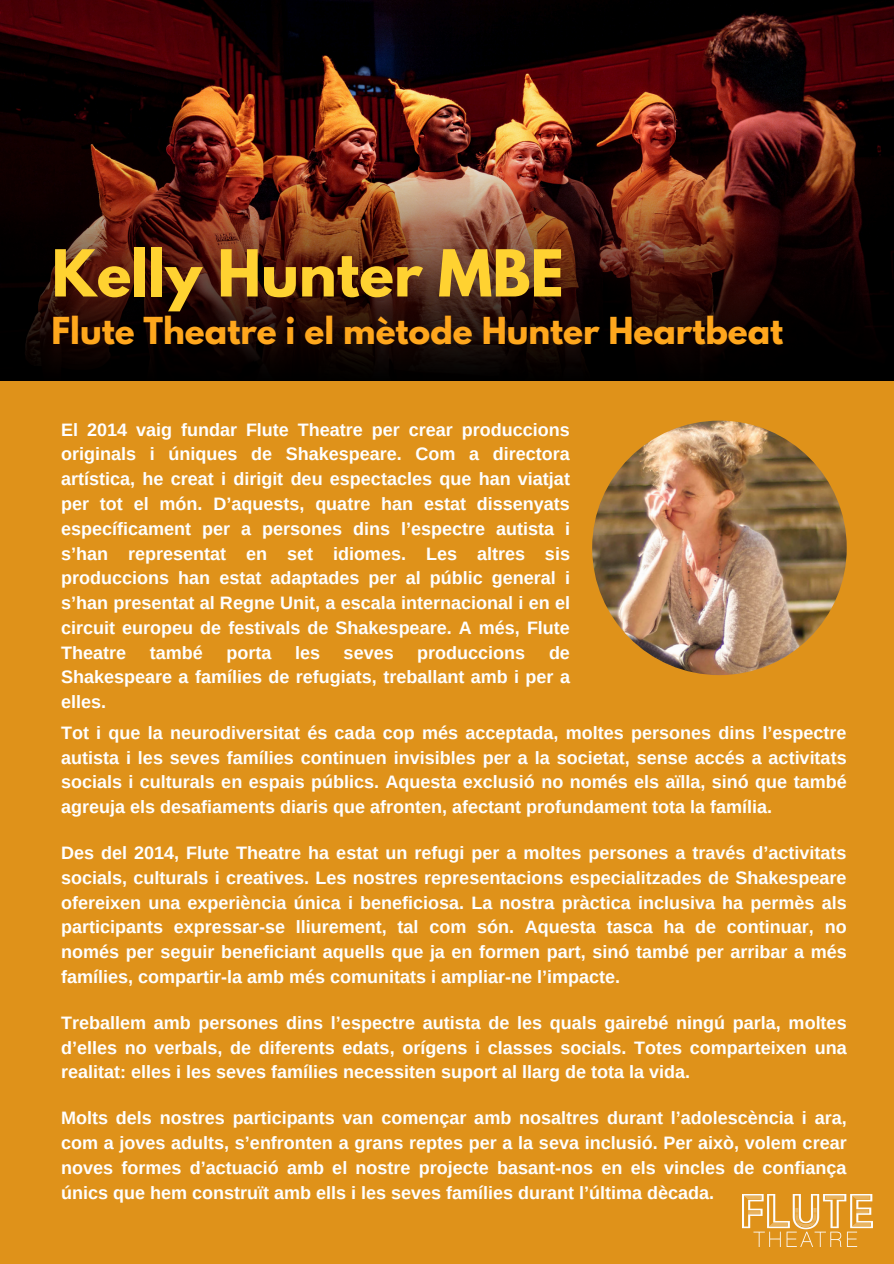
<style>
.page{position:relative;width:894px;height:1264px;background:#fff}
.page>*{position:absolute;margin:0;border:0;box-sizing:border-box;transform-origin:0 0}
.t1{font:700 57.3px "League Spartan";color:#ffd231}
.t2{font:700 32.85px "League Spartan";color:#ffa71d}
.t3{font:700 18px/24.8px "Arimo";color:#fff;text-align:justify}
</style>
<div class="page">
<div style="left:0;top:330px;width:893px;height:933px;background:#df921a"></div>
<img style="left:592px;top:420px;width:254px;height:255px;border-radius:50%">
<img style="left:0;top:0;width:893px;height:381px">
<img style="left:742px;top:1194px;width:130px;height:52px">
<p class="t1" style="left:52px;top:245px;width:513px">Kelly Hunter MBE</p>
<p class="t2" style="left:52px;top:315px;width:733px">Flute Theatre i el mètode Hunter Heartbeat</p>
<p class="t3" style="left:61px;top:417px;width:510px">El 2014 vaig fundar Flute Theatre per crear produccions originals i úniques de Shakespeare. Com a directora artística, he creat i dirigit deu espectacles que han viatjat per tot el món. D’aquests, quatre han estat dissenyats específicament per a persones dins l’espectre autista i s’han representat en set idiomes. Les altres sis produccions han estat adaptades per al públic general i s’han presentat al Regne Unit, a escala internacional i en el circuit europeu de festivals de Shakespeare. A més, Flute Theatre</p>
<p class="t3" style="left:150px;top:640px;width:54px">també</p>
<p class="t3" style="left:226px;top:640px;width:46px">porta</p>
<p class="t3" style="left:295px;top:640px;width:27px">les</p>
<p class="t3" style="left:343px;top:640px;width:52px">seves</p>
<p class="t3" style="left:417px;top:640px;width:109px">produccions</p>
<p class="t3" style="left:61px;top:640px;width:510px;text-indent:487px">de Shakespeare a famílies de refugiats, treballant amb i per a elles.</p>
<h1 class="t3" style="left:61px;top:720px;width:786px">Tot i que la neurodiversitat és cada cop més acceptada, moltes persones dins l’espectre autista i les seves famílies continuen invisibles per a la societat, sense accés a activitats socials i culturals en espais públics. Aquesta exclusió no només els aïlla, sinó que també agreuja els desafiaments diaris que afronten, afectant profundament tota la família.</h1>
<h2 class="t3" style="left:61px;top:840px;width:786px">Des del 2014, Flute Theatre ha estat un refugi per a moltes persones a través d’activitats socials, culturals i creatives. Les nostres representacions especialitzades de Shakespeare ofereixen una experiència única i beneficiosa. La nostra pràctica inclusiva ha permès als participants expressar-se lliurement, tal com són. Aquesta tasca ha de continuar, no només per seguir beneficiant aquells que ja en formen part, sinó també per arribar a més famílies, compartir-la amb més comunitats i ampliar-ne l’impacte.</h2>
<p class="t3" style="left:61px;top:1010px;width:786px">Treballem amb persones dins l’espectre autista de les quals gairebé ningú parla, moltes d’elles no verbals, de diferents edats, orígens i classes socials. Totes comparteixen una realitat: elles i les seves famílies necessiten suport al llarg de tota la vida.</p>
<p class="t3" style="left:61px;top:1105px;width:786px">Molts dels nostres participants van començar amb nosaltres durant l’adolescència i ara, com a joves adults, s’enfronten a grans reptes per a la seva inclusió. Per això, volem crear noves formes d’actuació amb el nostre projecte basant-nos en els vincles de confiança únics que hem construït amb ells i les seves famílies durant l’última dècada.</p>
</div>
